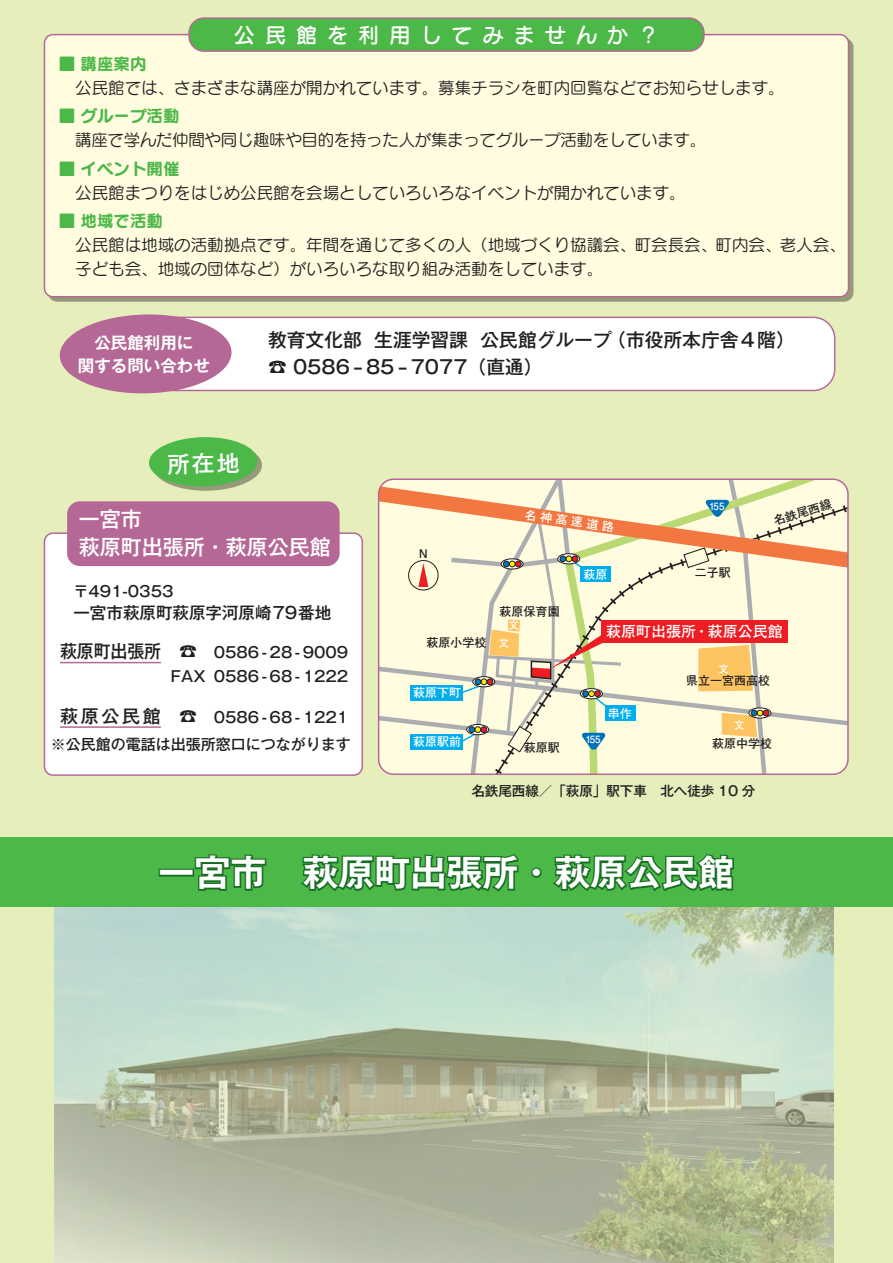
<style>
.page{position:relative;width:893px;height:1263px;background:#e6eebc}
.page>*{position:absolute;margin:0;border:0;box-sizing:border-box;transform-origin:0 0}
.t1{font:700 36px "Gothic MB101 Pro De";color:#fff}
.t2{font:500 21px/28.5px "Gothic MB101 Pro";color:#fff}
.t3{font:21px "Seurat Pro DB";letter-spacing:.48em;color:#fff}
.t4{font:500 18.75px/27px "Gothic MB101 Pro";color:#231f20}
.t5{font:500 18px "Gothic MB101 Pro";letter-spacing:-.005em;color:#231f20}
.t6{font:500 18px "Gothic MB101 Pro";letter-spacing:-.005em;color:#231f20;scale:.94 1}
.t7{font:16.5px/24px "Seurat Pro M";color:#231f20}
.t8{font:16.5px "Seurat Pro M";letter-spacing:-.02em;color:#231f20}
.t9{font:16.5px "Seurat Pro B";color:#4cb848}
.t10{font:500 16.5px "Gothic MB101 Pro";color:#231f20}
.t11{font:700 16.5px/22.5px "Gothic MB101 Pro De";color:#fff;text-align:center}
.t12{font:500 15px/24px "Gothic MB101 Pro";color:#231f20}
.t13{font:700 15px "Futo Go B101 Pro";color:#fff}
.t14{font:500 13.5px "Gothic MB101 Pro";color:#231f20}
.t15{font:700 12px "Futo Go B101 Pro";color:#231f20}
.t16{font:700 12px "Futo Go B101 Pro";color:#fff}
.t17{font:700 10.5px "Futo Go B101 Pro";color:#fff}
.t18{font:700 10.05px "Futo Go B101 Pro";letter-spacing:-.07em;color:#fff}
.s1{font-family:"Seurat Pro M"}
</style>
<div class="page">
<img style="left:55px;top:907px;width:778px;height:356px">
<div style="left:150px;top:317px;width:685px;height:73px;background:#fff;border-radius:21px"></div>
<div style="left:149px;top:317px;width:686px;height:74px;border:1px solid #b56896;border-radius:21px"></div>
<div style="left:44px;top:35px;width:804px;height:262px;background:#fffce0;border-radius:9px"></div>
<div style="left:44px;top:34px;width:805px;height:263px;border:2px solid #b56896;border-radius:9px"></div>
<div style="left:189px;top:18px;width:515px;height:33px;background:#4cb848;border-radius:15px"></div>
<div style="left:188px;top:17px;width:517px;height:35px;border:2px solid #b56896;border-radius:15px"></div>
<svg style="left:59px;top:314px;width:173px;height:80px"></svg>
<div style="left:0;top:838px;width:893px;height:69px;background:#4cb848"></div>
<div style="left:159px;top:869px;width:35px;height:8px;border:3px solid #196e26"></div>
<svg style="left:193px;top:854px;width:74px;height:37px"></svg>
<svg style="left:301px;top:854px;width:218px;height:38px"></svg>
<div style="left:531px;top:867px;width:11px;height:11px;border:3px solid #196e26;border-radius:50%"></div>
<svg style="left:550px;top:854px;width:185px;height:57px"></svg>
<svg style="left:380px;top:481px;width:466px;height:292px"></svg>
<div style="left:378px;top:478px;width:471px;height:297px;border:2px solid #b56896;border-radius:15px"></div>
<div style="left:44px;top:533px;width:318px;height:242px;background:#fff;border-radius:9px"></div>
<div style="left:44px;top:532px;width:319px;height:244px;border:2px solid #b56896;border-radius:9px"></div>
<div style="left:67px;top:501px;width:273px;height:65px;background:#b56896;border-radius:13px"></div>
<hr style="left:60px;top:662px;width:101px;height:1px;background:#b56896">
<hr style="left:60px;top:726px;width:101px;height:2px;background:#b56896">
<svg style="left:149px;top:437px;width:113px;height:54px"></svg>
<p class="t3" style="left:234px;top:21px;width:427px">公民館を利用してみませんか？</p>
<p class="t9" style="left:59px;top:52px;width:89px"><span class="s1">■</span> 講座案内</p>
<p class="t7" style="left:59px;top:75px;width:728px">　公民館では、さまざまな講座が開かれています。募集チラシを町内回覧などでお知らせします。</p>
<p class="t9" style="left:59px;top:104px;width:122px"><span class="s1">■</span> グループ活動</p>
<p class="t8" style="left:75px;top:129px;width:632px">講座で学んだ仲間や同じ趣味や目的を持った人が集まってグループ活動をしています。</p>
<p class="t9" style="left:59px;top:157px;width:122px"><span class="s1">■</span> イベント開催</p>
<p class="t7" style="left:59px;top:180px;width:628px">　公民館まつりをはじめ公民館を会場としていろいろなイベントが開かれています。</p>
<p class="t9" style="left:59px;top:209px;width:106px"><span class="s1">■</span> 地域で活動</p>
<p class="t7" style="left:59px;top:233px;width:789px">　公民館は地域の活動拠点です。年間を通じて多くの人（地域づくり協議会、町会長会、町内会、老人会、　子ども会、地域の団体など）がいろいろな取り組み活動をしています。</p>
<p class="t11" style="left:78px;top:330px;width:134px">公民館利用に<br>関する問い合わせ</p>
<p class="t4" style="left:268px;top:324px;width:528px">教育文化部 生涯学習課 公民館グループ（市役所本庁舎４階）☎ 0586 -85 -7077（直通）</p>
<p class="t2" style="left:79px;top:502px;width:254px">一宮市<br>萩原町出張所・萩原公民館</p>
<p class="t12" style="left:73px;top:577px;width:101px">〒491-0353</p>
<p class="t10" style="left:73px;top:599px;width:259px">一宮市萩原町萩原字河原崎79番地</p>
<p class="t6" style="left:60px;top:636px;width:109px">萩原町出張所</p>
<p class="t5" style="left:179px;top:636px;width:19px">☎</p>
<p class="t12" style="left:171px;top:662px;width:36px">FAX</p>
<p class="t5" style="left:179px;top:701px;width:19px">☎</p>
<p class="t12" style="left:214px;top:638px;width:136px">0586 - 28 - 9009<br>0586 - 68 - 1222</p>
<p class="t12" style="left:214px;top:703px;width:136px">0586 - 68 - 1221</p>
<p class="t5" style="left:60px;top:701px;width:102px">萩原公民館</p>
<p class="t12" style="left:51px;top:730px;width:301px">※公民館の電話は出張所窓口につながります</p>
<p class="t15" style="left:419px;top:544px;width:11px">N</p>
<p class="t15" style="left:427px;top:633px;width:61px">萩原小学校</p>
<p class="t16" style="left:526px;top:505px;width:91px;rotate:8deg">名神高速道路</p>
<p class="t16" style="left:583px;top:564px;width:25px">萩原</p>
<p class="t18" style="left:709px;top:499px;width:17px">155</p>
<p class="t15" style="left:695px;top:563px;width:37px">二子駅</p>
<p class="t15" style="left:771px;top:512px;width:62px;rotate:-17deg">名鉄尾西線</p>
<p class="t15" style="left:500px;top:602px;width:61px">萩原保育園</p>
<p class="t17" style="left:499px;top:635px;width:12px">文</p>
<p class="t17" style="left:509px;top:617px;width:12px">文</p>
<p class="t13" style="left:606px;top:620px;width:178px">萩原町出張所・萩原公民館</p>
<p class="t16" style="left:413px;top:683px;width:49px">萩原下町</p>
<p class="t16" style="left:413px;top:732px;width:49px">萩原駅前</p>
<p class="t15" style="left:524px;top:738px;width:37px">萩原駅</p>
<p class="t18" style="left:586px;top:731px;width:17px">155</p>
<p class="t16" style="left:608px;top:704px;width:25px">串作</p>
<p class="t17" style="left:718px;top:660px;width:12px">文</p>
<p class="t15" style="left:686px;top:671px;width:85px">県立一宮西高校</p>
<p class="t17" style="left:734px;top:717px;width:12px">文</p>
<p class="t15" style="left:712px;top:734px;width:61px">萩原中学校</p>
<p class="t14" style="left:471px;top:780px;width:285px">名鉄尾西線／「萩原」駅下車　北へ徒歩 10 分</p>
<h1 class="t1" style="left:158px;top:843px;width:578px">一宮市　萩原町出張所・萩原公民館</h1>
</div>
